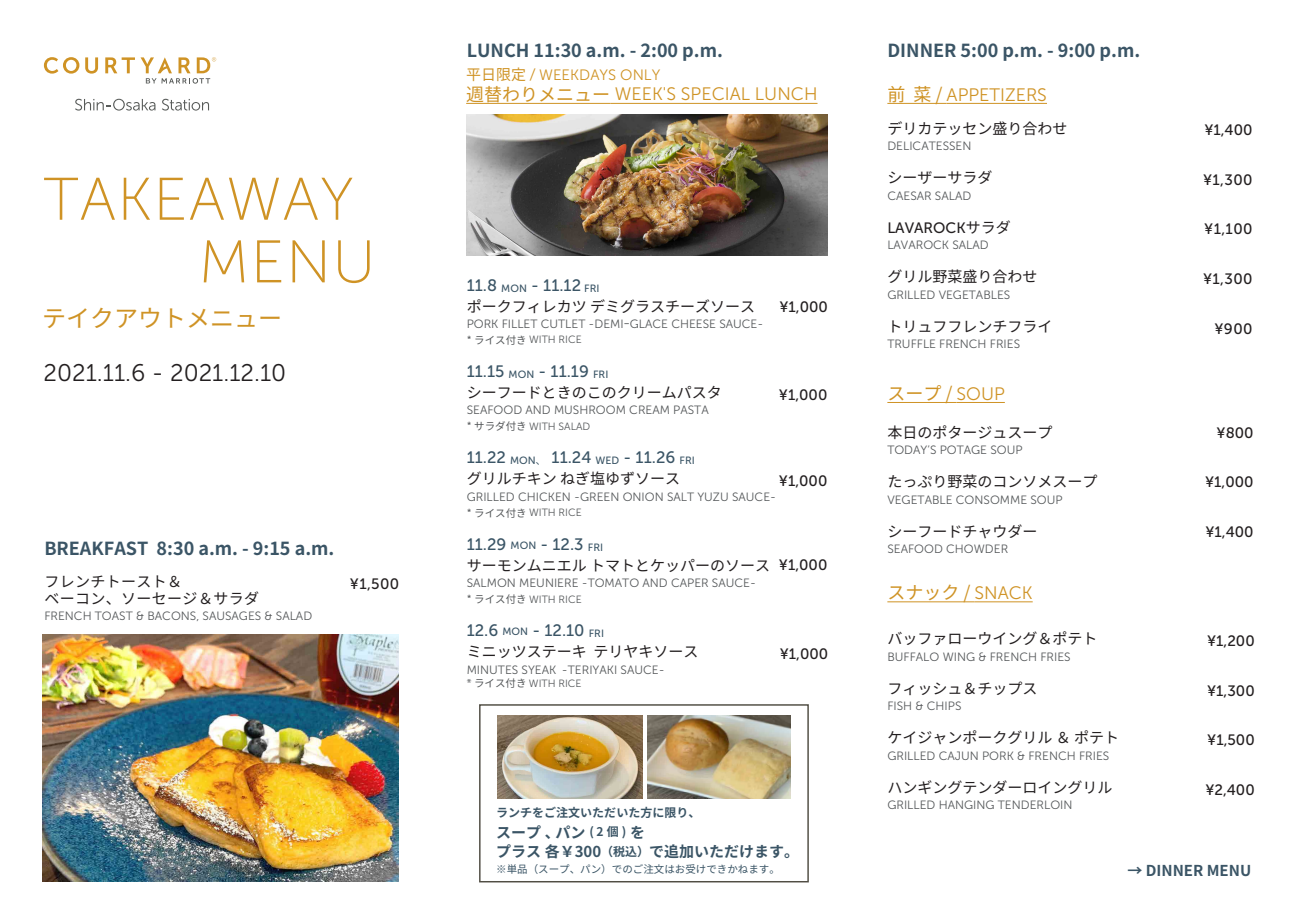
<style>
.page{position:relative;width:1289px;height:919px;background:#fff}
.page>*{position:absolute;margin:0;border:0;box-sizing:border-box;transform-origin:0 0}
.t1{font:60px "Museo Sans 100";letter-spacing:.02em;color:#cf9325}
.t2{font:24px "Museo Sans 300";color:#231f20}
.t3{font:24px "Noto Sans CJ Kjp";color:#cf9325}
.t4{font:700 18px "Noto Sans CJ Kjp";color:#3b5566}
.t5{font:18px "Museo Sans 300";color:#cf9325}
.t6{font:18px "Noto Sans CJ Kjp";color:#cf9325}
.t7{font:16.5px "Museo Sans 500";color:#3b5566}
.t8{font:15px "Noto Sans CJ Kjp";color:#231f20}
.t9{font:15px "Museo Sans 500";color:#231f20}
.t10{font:700 15px/19.5px "Noto Sans CJ Kjp";color:#3b5566}
.t11{font:15px/16.5px "Noto Sans CJ Kjp";letter-spacing:.025em;color:#231f20}
.t12{font:15px "Museo Sans 300";color:#cf9325}
.t13{font:12px "Museo Sans 300";color:#545759}
.t14{font:700 12px "Noto Sans CJ Kjp";color:#3b5566}
.t15{font:10.5px "Museo Sans 300";color:#545759}
.t16{font:10.5px "Noto Sans CJ Kjp";color:#3b5566}
.s1{font-family:"Noto Sans CJ Kjp"}
.s2{font-family:"Koz Go Pr 6 N"}
.s3{font-size:10.5px}
.s4{font-family:"Koz Go Pr 6 N";font-size:10.5px}
.s5{font-size:12px}
.s6{font-family:"Museo Sans 300"}
</style>
<div class="page">
<svg style="left:44px;top:57px;width:35px;height:17px"></svg>
<svg style="left:85px;top:57px;width:13px;height:17px"></svg>
<svg style="left:105px;top:57px;width:111px;height:27px"></svg>
<svg style="left:75px;top:99px;width:80px;height:12px"></svg>
<svg style="left:162px;top:99px;width:47px;height:12px"></svg>
<hr style="left:887px;top:103px;width:59px;height:1px;background:#cf9325">
<hr style="left:946px;top:103px;width:100px;height:1px;background:#cf9325">
<hr style="left:466px;top:103px;width:144px;height:1px;background:#cf9325">
<hr style="left:610px;top:103px;width:207px;height:1px;background:#cf9325">
<hr style="left:887px;top:402px;width:69px;height:1px;background:#cf9325">
<hr style="left:956px;top:402px;width:48px;height:1px;background:#cf9325">
<hr style="left:887px;top:601px;width:87px;height:1px;background:#cf9325">
<hr style="left:974px;top:601px;width:58px;height:1px;background:#cf9325">
<img style="left:647px;top:715px;width:143px;height:83px">
<img style="left:497px;top:715px;width:145px;height:83px">
<div style="left:479px;top:704px;width:329px;height:178px;border:1px solid #514e44"></div>
<img style="left:466px;top:115px;width:361px;height:140px">
<img style="left:42px;top:634px;width:356px;height:247px">
<h1 class="t1" style="left:44px;top:167px;width:311px">TAKEAWAY</h1>
<h1 class="t1" style="left:198px;top:230px;width:178px">MENU</h1>
<h2 class="t3" style="left:42px;top:304px;width:241px">テイクアウトメニュー</h2>
<h2 class="t2" style="left:44px;top:359px;width:244px">2021.11.6 - 2021.12.10</h2>
<h3 class="t4" style="left:44px;top:538px;width:291px">BREAKFAST 8:30 a.m. - 9:15 a.m.</h3>
<p class="t11" style="left:44px;top:574px;width:216px">フレンチトースト＆<br>ベーコン、ソーセージ＆サラダ</p>
<p class="t13" style="left:44px;top:609px;width:269px">FRENCH TOAST &amp; BACONS, SAUSAGES &amp; SALAD</p>
<p class="t9" style="left:350px;top:575px;width:51px">¥1,500</p>
<h3 class="t4" style="left:466px;top:40px;width:258px">LUNCH 11:30 a.m. - 2:00 p.m.</h3>
<h3 class="t4" style="left:887px;top:40px;width:254px">DINNER 5:00 p.m. - 9:00 p.m.</h3>
<p class="t12" style="left:466px;top:67px;width:196px"><span class="s1">平日限定</span> <span class="s2">/</span> WEEKDAYS ONLY</p>
<h3 class="t5" style="left:466px;top:84px;width:353px"><span class="s1">週替わりメニュー</span> WEEK'S SPECIAL LUNCH</h3>
<h3 class="t7" style="left:466px;top:276px;width:134px">11.8 <span class="s3">MON</span> - 11.12 <span class="s3">FRI</span></h3>
<p class="t8" style="left:466px;top:298px;width:290px">ポークフィレカツ デミグラスチーズソース</p>
<p class="t13" style="left:466px;top:318px;width:298px">PORK FILLET CUTLET -DEMI<span class="s2">ｰ</span>GLACE CHEESE SAUCE-</p>
<p class="t15" style="left:466px;top:334px;width:116px"><span class="s1">* ライス付き</span> WITH RICE</p>
<h3 class="t7" style="left:466px;top:362px;width:143px">11.15 <span class="s3">MON</span> - 11.19 <span class="s3">FRI</span></h3>
<p class="t8" style="left:466px;top:384px;width:256px">シーフードときのこのクリームパスタ</p>
<p class="t13" style="left:466px;top:404px;width:243px">SEAFOOD AND MUSHROOM CREAM PASTA</p>
<p class="t15" style="left:466px;top:420px;width:125px"><span class="s1">* サラダ付き</span> WITH SALAD</p>
<h3 class="t7" style="left:466px;top:448px;width:230px">11.22 <span class="s3">MON</span><span class="s4">、　</span>11.24 <span class="s3">WED</span> - 11.26 <span class="s3">FRI</span></h3>
<p class="t8" style="left:466px;top:470px;width:215px">グリルチキン ねぎ塩ゆずソース</p>
<p class="t13" style="left:466px;top:490px;width:311px">GRILLED CHICKEN -GREEN ONION SALT YUZU SAUCE-</p>
<p class="t15" style="left:466px;top:507px;width:116px"><span class="s1">* ライス付き</span> WITH RICE</p>
<h3 class="t7" style="left:466px;top:535px;width:138px">11.29 <span class="s3">MON</span> - 12.3 <span class="s3">FRI</span></h3>
<p class="t8" style="left:466px;top:556px;width:305px">サーモンムニエル トマトとケッパーのソース</p>
<p class="t13" style="left:466px;top:576px;width:291px">SALMON MEUNIERE -TOMATO AND CAPER SAUCE-</p>
<p class="t15" style="left:466px;top:593px;width:116px"><span class="s1">* ライス付き</span> WITH RICE</p>
<h3 class="t7" style="left:466px;top:621px;width:139px">12.6 <span class="s3">MON</span> - 12.10 <span class="s3">FRI</span></h3>
<p class="t8" style="left:466px;top:643px;width:233px">ミニッツステーキ テリヤキソース</p>
<p class="t13" style="left:466px;top:663px;width:199px">MINUTES SYEAK -TERIYAKI SAUCE-</p>
<p class="t15" style="left:466px;top:677px;width:116px"><span class="s2">*</span> <span class="s1">ライス付き</span> WITH RICE</p>
<p class="t9" style="left:779px;top:298px;width:50px">¥1,000</p>
<p class="t9" style="left:779px;top:386px;width:50px">¥1,000</p>
<p class="t9" style="left:779px;top:473px;width:50px">¥1,000</p>
<p class="t9" style="left:779px;top:557px;width:50px">¥1,000</p>
<p class="t9" style="left:779px;top:645px;width:50px">¥1,000</p>
<p class="t14" style="left:496px;top:805px;width:205px">ランチをご注文いただいた方に限り、</p>
<p class="t10" style="left:496px;top:822px;width:304px">スープ 、パン<span class="s5">( 2個)</span>を<br>プラス 各￥300<span class="s5">（税込）</span>で追加いただけます。</p>
<p class="t16" style="left:496px;top:862px;width:285px">※単品（スープ、パン）でのご注文はお受けできかねます。</p>
<h3 class="t5" style="left:887px;top:85px;width:161px"><span class="s1">前 菜 /</span> APPETIZERS</h3>
<p class="t8" style="left:887px;top:120px;width:181px">デリカテッセン盛り合わせ</p>
<p class="t13" style="left:887px;top:139px;width:86px">DELICATESSEN</p>
<p class="t8" style="left:887px;top:169px;width:106px">シーザーサラダ</p>
<p class="t13" style="left:887px;top:189px;width:85px">CAESAR SALAD</p>
<p class="t9" style="left:887px;top:219px;width:125px">LAVAROCK<span class="s1">サラダ</span></p>
<p class="t13" style="left:887px;top:238px;width:103px">LAVAROCK SALAD</p>
<p class="t8" style="left:887px;top:268px;width:151px">グリル野菜盛り合わせ</p>
<p class="t13" style="left:887px;top:288px;width:124px">GRILLED VEGETABLES</p>
<p class="t8" style="left:887px;top:318px;width:166px">トリュフフレンチフライ</p>
<p class="t13" style="left:887px;top:337px;width:134px">TRUFFLE FRENCH FRIES</p>
<h3 class="t6" style="left:887px;top:383px;width:119px">スープ / <span class="s6">SOUP</span></h3>
<p class="t8" style="left:887px;top:424px;width:166px">本日のポタージュスープ</p>
<p class="t13" style="left:887px;top:443px;width:137px">TODAY’S POTAGE SOUP</p>
<p class="t8" style="left:887px;top:473px;width:211px">たっぷり野菜のコンソメスープ</p>
<p class="t13" style="left:887px;top:493px;width:177px">VEGETABLE CONSOMME SOUP</p>
<p class="t8" style="left:887px;top:523px;width:151px">シーフードチャウダー</p>
<p class="t13" style="left:887px;top:542px;width:122px">SEAFOOD CHOWDER</p>
<h3 class="t6" style="left:887px;top:582px;width:147px">スナック / <span class="s6">SNACK</span></h3>
<p class="t8" style="left:887px;top:630px;width:211px">バッファローウイング＆ポテト</p>
<p class="t13" style="left:887px;top:650px;width:185px">BUFFALO WING &amp; FRENCH FRIES</p>
<p class="t8" style="left:887px;top:679px;width:151px">フィッシュ＆チップス</p>
<p class="t13" style="left:887px;top:699px;width:76px">FISH &amp; CHIPS</p>
<p class="t8" style="left:887px;top:729px;width:233px">ケイジャンポークグリル ＆ ポテト</p>
<p class="t13" style="left:887px;top:749px;width:223px">GRILLED CAJUN PORK &amp; FRENCH FRIES</p>
<p class="t8" style="left:887px;top:778px;width:226px">ハンギングテンダーロイングリル</p>
<p class="t13" style="left:887px;top:798px;width:187px">GRILLED HANGING TENDERLOIN</p>
<p class="t9" style="left:1204px;top:122px;width:50px">¥1,400</p>
<p class="t9" style="left:1202px;top:171px;width:51px">¥1,300</p>
<p class="t9" style="left:1204px;top:221px;width:50px">¥1,100</p>
<p class="t9" style="left:1202px;top:270px;width:51px">¥1,300</p>
<p class="t9" style="left:1214px;top:320px;width:39px">¥900</p>
<p class="t9" style="left:1216px;top:424px;width:38px">¥800</p>
<p class="t9" style="left:1205px;top:474px;width:50px">¥1,000</p>
<p class="t9" style="left:1205px;top:523px;width:50px">¥1,400</p>
<p class="t9" style="left:1207px;top:633px;width:49px">¥1,200</p>
<p class="t9" style="left:1207px;top:682px;width:49px">¥1,300</p>
<p class="t9" style="left:1207px;top:732px;width:49px">¥1,500</p>
<p class="t9" style="left:1205px;top:781px;width:51px">¥2,400</p>
<p class="t10" style="left:1127px;top:861px;width:125px">→ DINNER MENU</p>
</div>
